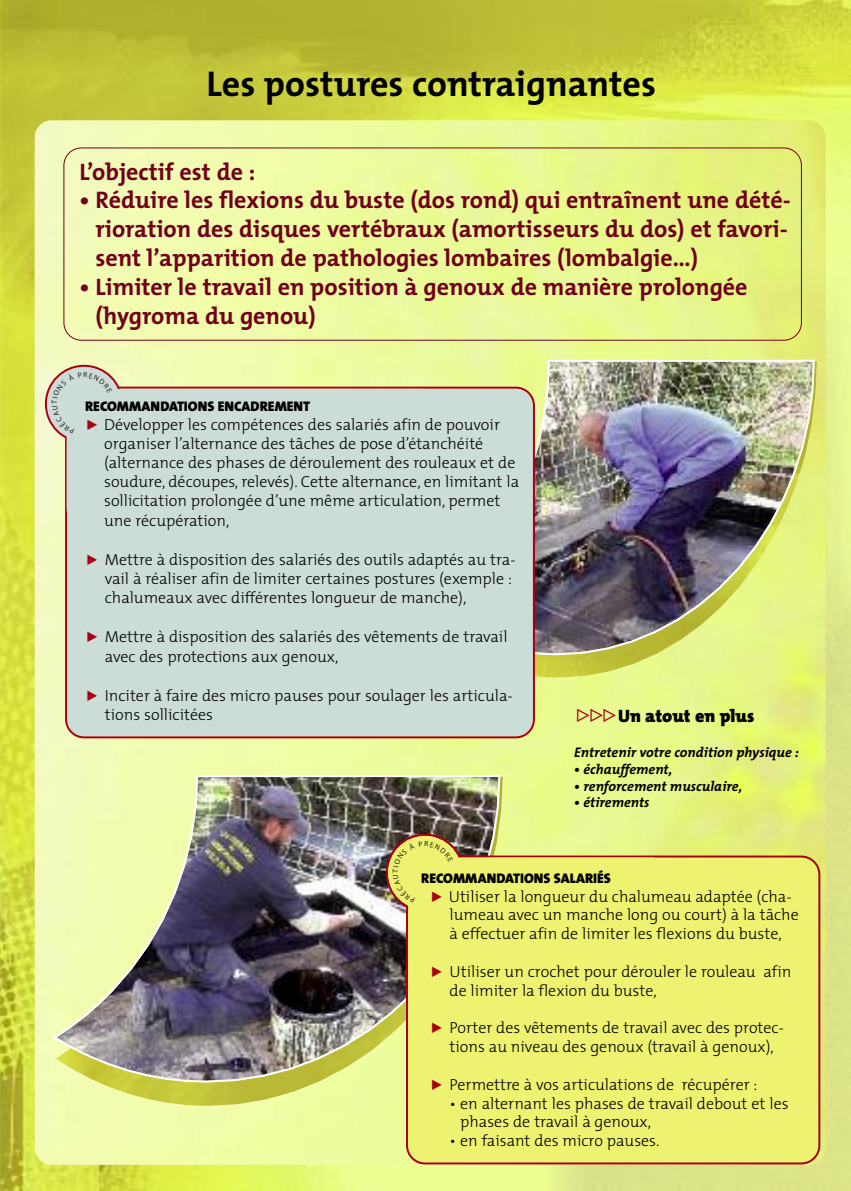
<style>
.page{position:relative;width:851px;height:1191px;background:#fff}
.page>*{position:absolute;margin:0;border:0;box-sizing:border-box;transform-origin:0 0}
.t1{font:700 36px "The Mix";color:#000}
.t2{font:700 24px/28.8px "The Mix";color:#71001a}
.t3{font:900 18px "The Mix";color:#000}
.t4{font:300 16px/19.2px "The Mix";color:#000}
.t5{font:italic 700 14px "The Mix";color:#000}
.t6{font:900 14px "The Mix";color:#000}
.s1{color:#a90014}
</style>
<div class="page">
<img style="left:0;top:0;width:850px;height:1191px">
<img style="left:35px;top:120px;width:790px;height:1044px;border-radius:17px">
<img style="left:535px;top:361px;width:281px;height:316px">
<img style="left:422px;top:360px;width:392px;height:295px">
<img style="left:56px;top:776px;width:446px;height:330px">
<img style="left:53px;top:775px;width:447px;height:307px">
<div style="left:65px;top:386px;width:470px;height:352px;background:#ccdcd7"></div>
<div style="left:67px;top:389px;width:373px;height:136px;background:#ccdcd7;border-radius:17px"></div>
<div style="left:406px;top:855px;width:414px;height:309px;background:#edf270"></div>
<div style="left:408px;top:857px;width:260px;height:159px;background:#edf270;border-radius:17px"></div>
<div style="left:63px;top:147px;width:738px;height:194px;border:2px solid #71001a;border-radius:18px"></div>
<svg style="left:87px;top:554px;width:10px;height:11px"></svg>
<svg style="left:87px;top:632px;width:10px;height:10px"></svg>
<svg style="left:87px;top:690px;width:10px;height:11px"></svg>
<svg style="left:432px;top:1023px;width:9px;height:10px"></svg>
<svg style="left:432px;top:1079px;width:9px;height:10px"></svg>
<svg style="left:45px;top:365px;width:78px;height:78px"></svg>
<svg style="left:386px;top:833px;width:78px;height:79px"></svg>
<h1 class="t1" style="left:206px;top:72px;width:451px">Les postures contraignantes</h1>
<h2 class="t2" style="left:79px;top:160px;width:177px">L’objectif est de :</h2>
<h2 class="t2" style="left:95px;top:189px;width:696px;text-indent:-16px">• Réduire les flexions du buste (dos rond) qui entraînent une dété&shy;rioration des disques vertébraux (amortisseurs du dos) et favori&shy;sent l’apparition de pathologies lombaires (lombalgie…)</h2>
<h2 class="t2" style="left:95px;top:275px;width:653px;text-indent:-16px">• Limiter le travail en position à genoux de manière prolongée (hygroma du genou)</h2>
<p class="t6" style="left:85px;top:401px;width:226px">RECOMMANDATIONS ENCADREMENT</p>
<p class="t4" style="left:104px;top:416px;width:416px">Développer les compétences des salariés afin de pouvoir organiser l’alternance des tâches de pose d’étanchéité (alternance des phases de déroulement des rouleaux et de soudure, découpes, relevés). Cette alternance, en limitant la sollicitation prolongée d’une même articulation, permet une récupération,</p>
<p class="t4" style="left:105px;top:552px;width:412px">Mettre à disposition des salariés des outils adaptés au tra&shy;vail à réaliser afin de limiter certaines postures (exemple : chalumeaux avec différentes longueur de manche),</p>
<p class="t4" style="left:105px;top:629px;width:404px">Mettre à disposition des salariés des vêtements de travail avec des protections aux genoux,</p>
<p class="t4" style="left:105px;top:688px;width:409px">Inciter à faire des micro pauses pour soulager les articula&shy;tions sollicitées</p>
<p class="t3" style="left:574px;top:708px;width:182px"><span class="s1">▲▲▲</span>Un atout en plus</p>
<p class="t5" style="left:574px;top:747px;width:226px">Entretenir votre condition physique :</p>
<p class="t5" style="left:574px;top:764px;width:100px">• échauffement,</p>
<p class="t5" style="left:574px;top:781px;width:169px">• renforcement musculaire,</p>
<p class="t5" style="left:574px;top:798px;width:77px">• étirements</p>
<p class="t6" style="left:421px;top:872px;width:191px">RECOMMANDATIONS SALARIÉS</p>
<p class="t4" style="left:449px;top:889px;width:351px">Utiliser la longueur du chalumeau adaptée (cha&shy;lumeau avec un manche long ou court) à la tâche à effectuer afin de limiter les flexions du buste,</p>
<p class="t4" style="left:449px;top:964px;width:343px">Utiliser un crochet pour dérouler le rouleau afin de limiter la flexion du buste,</p>
<p class="t4" style="left:449px;top:1020px;width:336px">Porter des vêtements de travail avec des protec&shy;tions au niveau des genoux (travail à genoux),</p>
<p class="t4" style="left:449px;top:1076px;width:309px">Permettre à vos articulations de récupérer :</p>
<p class="t4" style="left:460px;top:1095px;width:330px;text-indent:-11px">• en alternant les phases de travail debout et les phases de travail à genoux,</p>
<p class="t4" style="left:449px;top:1133px;width:211px">• en faisant des micro pauses.</p>
</div>
